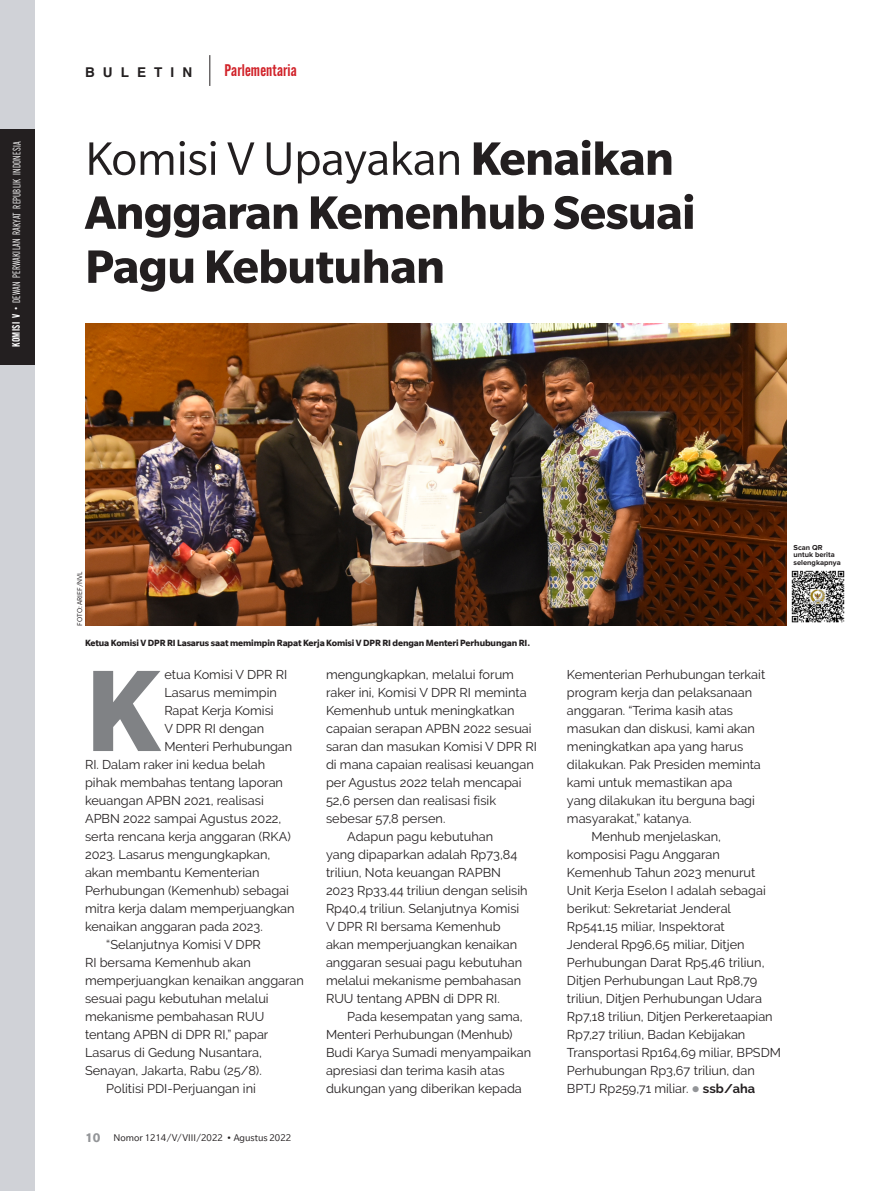
<style>
.page{position:relative;width:893px;height:1191px;background:#fff}
.page>*{position:absolute;margin:0;border:0;box-sizing:border-box;transform-origin:0 0}
.BODY_NEW{font:700 126.15px "Slate";color:#808285}
.JUDUL_NEW{font:700 51px/54px "Slate";letter-spacing:-.01em;color:#231f20}
.t1{font:600 16.5px "Alternate Gothic Cond ATF";letter-spacing:.01em;color:#d1232a}
.t2{font:700 13.5px "Helvetica";letter-spacing:.6em;color:#231f20}
.BODY_NEW-2{font:12.75px/18px "Raleway";color:#231f20}
.t3{font:10.5px "Alternate Gothic Cond ATF";letter-spacing:.015em;color:#fff}
.t4{font:10.5px "Slate";color:#231f20}
.CAPTION_NEW{font:700 9.75px "Slate";letter-spacing:-.01em;color:#231f20}
.t5{font:700 7.5px/7.5px "Proxima Nova";color:#231f20}
.KREDIT_FOTO_NEW{font:7.5px "Slate";color:#231f20}
.s1{font-weight:600}
.s2{font-weight:400}
.s3{font-weight:700;font-size:13.5px;color:#939598}
.s4{color:#939598}
.s5{font-weight:700}
</style>
<div class="page">
<hr style="left:892px;top:0;width:1px;height:1191px;background:#d0d2d7">
<hr style="left:892px;top:129px;width:1px;height:236px;background:#231f20">
<div style="left:0;top:0;width:34px;height:1191px;background:#d0d2d7"></div>
<div style="left:0;top:129px;width:34px;height:236px;background:#231f20"></div>
<img style="left:791px;top:570px;width:54px;height:53px">
<img style="left:85px;top:324px;width:702px;height:301px">
<hr style="left:210px;top:55px;width:1px;height:31px;background:#231f20">
<p class="t3" style="left:10px;top:347px;width:206px;rotate:-90deg"><span class="s1">KOMISI V</span> • DEWAN PERWAKILAN RAKYAT REPUBLIK INDONESIA</p>
<p class="t2" style="left:85px;top:63px;width:109px">BULETIN</p>
<p class="t1" style="left:225px;top:60px;width:74px">Parlementaria</p>
<p class="JUDUL_NEW" style="left:85px;top:131px;width:612px"><span class="s2">Komisi V Upayakan</span> Kenaikan<br>Anggaran Kemenhub Sesuai<br>Pagu Kebutuhan</p>
<p class="KREDIT_FOTO_NEW" style="left:76px;top:625px;width:56px;rotate:-90deg">FOTO: ARIEF/NVL</p>
<p class="CAPTION_NEW" style="left:85px;top:637px;width:447px">Ketua Komisi V DPR RI Lasarus saat memimpin Rapat Kerja Komisi V DPR RI dengan Menteri Perhubungan RI.</p>
<p class="BODY_NEW" style="left:85px;top:641px;width:77px">K</p>
<p class="BODY_NEW-2" style="left:164px;top:665px;width:124px">etua Komisi V DPR RI</p>
<p class="BODY_NEW-2" style="left:164px;top:683px;width:114px">Lasarus memimpin</p>
<p class="BODY_NEW-2" style="left:164px;top:701px;width:111px">Rapat Kerja Komisi</p>
<p class="BODY_NEW-2" style="left:164px;top:719px;width:101px">V DPR RI dengan</p>
<p class="BODY_NEW-2" style="left:164px;top:737px;width:129px">Menteri Perhubungan</p>
<p class="BODY_NEW-2" style="left:85px;top:755px;width:182px">RI. Dalam raker ini kedua belah</p>
<p class="BODY_NEW-2" style="left:85px;top:773px;width:199px">pihak membahas tentang laporan</p>
<p class="BODY_NEW-2" style="left:85px;top:791px;width:180px">keuangan APBN 2021, realisasi</p>
<p class="BODY_NEW-2" style="left:85px;top:809px;width:198px">APBN 2022 sampai Agustus 2022,</p>
<p class="BODY_NEW-2" style="left:85px;top:827px;width:207px">serta rencana kerja anggaran (RKA)</p>
<p class="BODY_NEW-2" style="left:85px;top:845px;width:187px">2023. Lasarus mengungkapkan,</p>
<p class="BODY_NEW-2" style="left:85px;top:863px;width:176px">akan membantu Kementerian</p>
<p class="BODY_NEW-2" style="left:85px;top:881px;width:205px">Perhubungan (Kemenhub) sebagai</p>
<p class="BODY_NEW-2" style="left:85px;top:899px;width:211px">mitra kerja dalam memperjuangkan</p>
<p class="BODY_NEW-2" style="left:85px;top:917px;width:179px">kenaikan anggaran pada 2023.</p>
<p class="BODY_NEW-2" style="left:85px;top:935px;width:220px;text-indent:21px">“Selanjutnya Komisi V DPR<br>RI bersama Kemenhub akan memperjuangkan kenaikan anggaran sesuai pagu kebutuhan melalui mekanisme pembahasan RUU tentang APBN di DPR RI,” papar<br>Lasarus di Gedung Nusantara,<br>Senayan, Jakarta, Rabu (25/8).</p>
<p class="BODY_NEW-2" style="left:106px;top:1079px;width:151px">Politisi PDI-Perjuangan ini</p>
<p class="t4" style="left:85px;top:1132px;width:208px"><span class="s3">10</span> Nomor 1214/V/VIII/2022 • Agustus 2022</p>
<p class="BODY_NEW-2" style="left:326px;top:665px;width:212px">mengungkapkan, melalui forum raker ini, Komisi V DPR RI meminta<br>Kemenhub untuk meningkatkan capaian serapan APBN 2022 sesuai saran dan masukan Komisi V DPR RI di mana capaian realisasi keuangan per Agustus 2022 telah mencapai<br>52,6 persen dan realisasi fisik sebesar 57,8 persen.</p>
<p class="BODY_NEW-2" style="left:326px;top:827px;width:203px;text-indent:21px">Adapun pagu kebutuhan<br>yang dipaparkan adalah Rp73,84 triliun, Nota keuangan RAPBN<br>2023 Rp33,44 triliun dengan selisih<br>Rp40,4 triliun. Selanjutnya Komisi<br>V DPR RI bersama Kemenhub akan memperjuangkan kenaikan anggaran sesuai pagu kebutuhan melalui mekanisme pembahasan<br>RUU tentang APBN di DPR RI.</p>
<p class="BODY_NEW-2" style="left:326px;top:1007px;width:207px;text-indent:21px">Pada kesempatan yang sama,<br>Menteri Perhubungan (Menhub)<br>Budi Karya Sumadi menyampaikan apresiasi dan terima kasih atas dukungan yang diberikan kepada</p>
<p class="t5" style="left:793px;top:544px;width:31px">Scan QR</p>
<p class="t5" style="left:793px;top:551px;width:49px">untuk berita selengkapnya</p>
<p class="BODY_NEW-2" style="left:567px;top:665px;width:200px">Kementerian Perhubungan terkait program kerja dan pelaksanaan anggaran. “Terima kasih atas masukan dan diskusi, kami akan meningkatkan apa yang harus dilakukan. Pak Presiden meminta kami untuk memastikan apa<br>yang dilakukan itu berguna bagi masyarakat,” katanya.</p>
<p class="BODY_NEW-2" style="left:567px;top:827px;width:216px;text-indent:25px">Menhub menjelaskan, komposisi Pagu Anggaran<br>Kemenhub Tahun 2023 menurut<br>Unit Kerja Eselon I adalah sebagai berikut: Sekretariat Jenderal<br>Rp541,15 miliar, Inspektorat<br>Jenderal Rp96,65 miliar, Ditjen<br>Perhubungan Darat Rp5,46 triliun,<br>Ditjen Perhubungan Laut Rp8,79 triliun, Ditjen Perhubungan Udara<br>Rp7,18 triliun, Ditjen Perkeretaapian<br>Rp7,27 triliun, Badan Kebijakan<br>Transportasi Rp164,69 miliar, BPSDM<br>Perhubungan Rp3,67 triliun, dan<br>BPTJ Rp259,71 miliar. <span class="s4">●</span> <span class="s5">ssb/aha</span></p>
</div>
